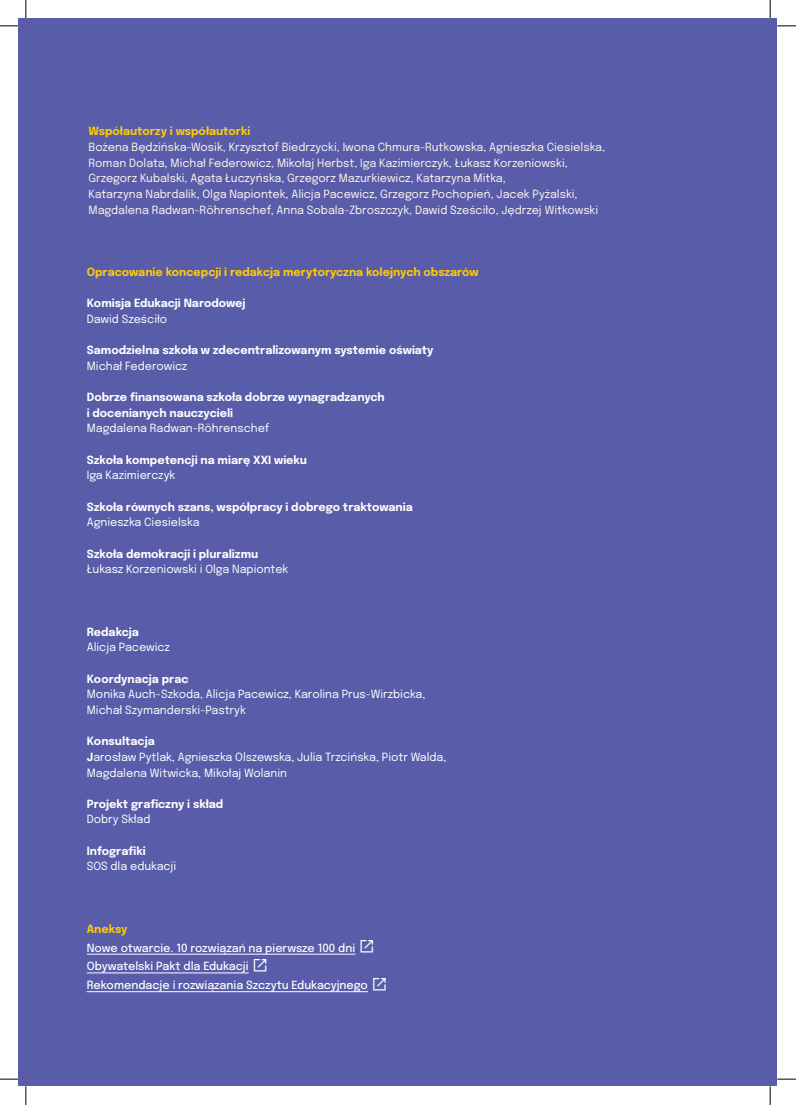
<style>
.page{position:relative;width:796px;height:1105px;background:#fff}
.page>*{position:absolute;margin:0;border:0;box-sizing:border-box;transform-origin:0 0}
.body_no_break{font:11.25px/15.6px "Epilogue";color:#fcf6ed}
.body_no_break-2{font:700 11.25px/15.6px "Epilogue";color:#fff}
.body_no_break-3{font:11.25px/15.6px "Epilogue";color:#fff}
.body_no_break-4{font:500 11.25px "Epilogue";color:#fff}
.body_no_break-5{font:700 11.25px "Epilogue";color:#feca0a}
.s1{font-weight:700;color:#feca0a}
.s2{font-weight:400}
.s3{font-weight:700}
</style>
<div class="page">
<div style="left:19px;top:19px;width:758px;height:1066px;background:#585ca9"></div>
<hr style="left:87px;top:953px;width:268px;height:1px;background:#fff">
<hr style="left:87px;top:972px;width:162px;height:1px;background:#fff">
<hr style="left:87px;top:991px;width:281px;height:1px;background:#fff">
<svg style="left:0;top:25px;width:19px;height:2px"></svg>
<svg style="left:777px;top:25px;width:19px;height:2px"></svg>
<svg style="left:0;top:1077px;width:19px;height:2px"></svg>
<svg style="left:777px;top:1078px;width:19px;height:1px"></svg>
<svg style="left:25px;top:0;width:2px;height:19px"></svg>
<svg style="left:25px;top:1085px;width:2px;height:19px"></svg>
<svg style="left:769px;top:0;width:2px;height:19px"></svg>
<svg style="left:769px;top:1085px;width:2px;height:19px"></svg>
<p class="body_no_break" style="left:89px;top:123px;width:518px"><span class="s1">Współautorzy i współautorki<br></span>Bożena Będzińska-Wosik, Krzysztof Biedrzycki, Iwona Chmura-Rutkowska, Agnieszka Ciesielska, Roman Dolata, Michał Federowicz, Mikołaj Herbst, Iga Kazimierczyk, Łukasz Korzeniowski, Grzegorz Kubalski, Agata Łuczyńska, Grzegorz Mazurkiewicz, Katarzyna Mitka,<br>Katarzyna Nabrdalik, Olga Napiontek, Alicja Pacewicz, Grzegorz Pochopień, Jacek Pyżalski, Magdalena Radwan-Röhrenschef, Anna Sobala-Zbroszczyk, Dawid Sześciło, Jędrzej Witkowski</p>
<p class="body_no_break-5" style="left:87px;top:264px;width:393px">Opracowanie koncepcji i redakcja merytoryczna kolejnych obszarów</p>
<p class="body_no_break-2" style="left:87px;top:295px;width:160px">Komisja Edukacji Narodowej</p>
<p class="body_no_break-3" style="left:87px;top:310px;width:82px">Dawid Sześciło</p>
<p class="body_no_break-2" style="left:87px;top:341px;width:348px">Samodzielna szkoła w zdecentralizowanym systemie oświaty<br><span class="s2">Michał Federowicz</span></p>
<p class="body_no_break-2" style="left:87px;top:388px;width:299px">Dobrze finansowana szkoła dobrze wynagradzanych i docenianych nauczycieli<br><span class="s2">Magdalena Radwan-Röhrenschef</span></p>
<p class="body_no_break-2" style="left:87px;top:451px;width:222px">Szkoła kompetencji na miarę XXI wieku<br><span class="s2">Iga Kazimierczyk</span></p>
<p class="body_no_break-2" style="left:87px;top:498px;width:328px">Szkoła równych szans, współpracy i dobrego traktowania</p>
<p class="body_no_break-3" style="left:87px;top:513px;width:114px">Agnieszka Ciesielska</p>
<p class="body_no_break-2" style="left:87px;top:545px;width:173px">Szkoła demokracji i pluralizmu</p>
<p class="body_no_break-3" style="left:87px;top:560px;width:203px">Łukasz Korzeniowski i Olga Napiontek</p>
<p class="body_no_break-2" style="left:87px;top:623px;width:54px">Redakcja</p>
<p class="body_no_break-3" style="left:87px;top:638px;width:85px">Alicja Pacewicz</p>
<p class="body_no_break-2" style="left:87px;top:670px;width:103px">Koordynacja prac</p>
<p class="body_no_break-3" style="left:87px;top:685px;width:340px">Monika Auch-Szkoda, Alicja Pacewicz, Karolina Prus-Wirzbicka,<br>Michał Szymanderski-Pastryk</p>
<p class="body_no_break-2" style="left:87px;top:732px;width:70px">Konsultacja</p>
<p class="body_no_break-3" style="left:87px;top:748px;width:361px"><span class="s3">J</span>arosław Pytlak, Agnieszka Olszewska, Julia Trzcińska, Piotr Walda,<br>Magdalena Witwicka, Mikołaj Wolanin</p>
<p class="body_no_break-2" style="left:87px;top:795px;width:138px">Projekt graficzny i skład</p>
<p class="body_no_break-3" style="left:87px;top:810px;width:65px">Dobry Skład</p>
<p class="body_no_break-2" style="left:87px;top:841px;width:60px">Infografiki</p>
<p class="body_no_break-3" style="left:87px;top:857px;width:91px">SOS dla edukacji</p>
<p class="body_no_break-5" style="left:87px;top:920px;width:42px">Aneksy</p>
<p class="body_no_break-4" style="left:87px;top:939px;width:290px">Nowe otwarcie. 10 rozwiązań na pierwsze 100 dni ★</p>
<p class="body_no_break-4" style="left:87px;top:958px;width:184px">Obywatelski Pakt dla Edukacji ★</p>
<p class="body_no_break-4" style="left:87px;top:976px;width:303px">Rekomendacje i rozwiązania Szczytu Edukacyjnego ★</p>
</div>
